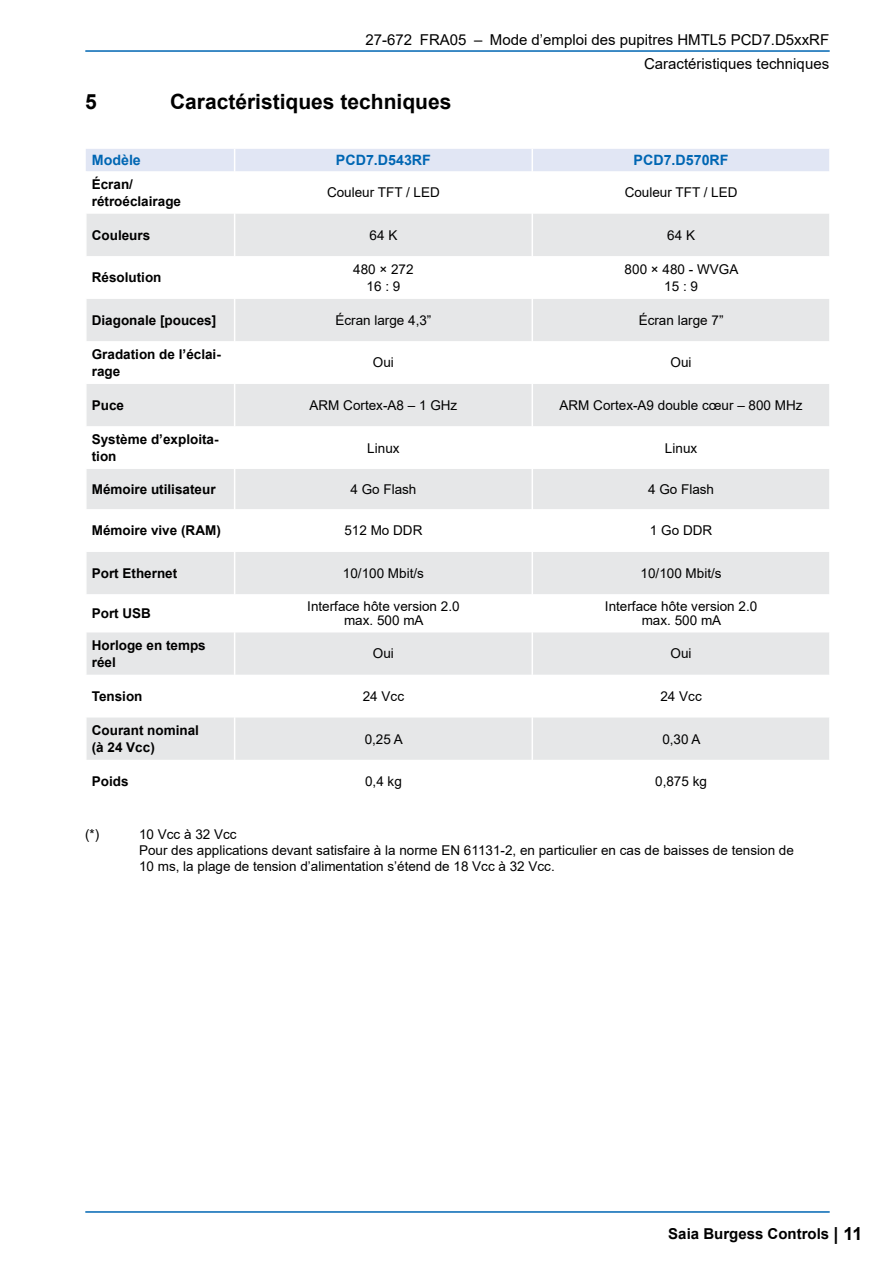
<style>
.page{position:relative;width:893px;height:1263px;background:#fff}
.page>*{position:absolute;margin:0;border:0;box-sizing:border-box;transform-origin:0 0}
.Ueberschrift_1{font:700 21px "Arial";color:#000}
.t1{font:15px/24.5px "Arial";color:#000;text-align:right}
.t2{font:700 15px "Arial";color:#000}
.TextTabelle_Kopfzeil{font:700 14.25px "Arial";color:#0066b3}
.TextTabelle_9pt{font:13.5px/16.2px "Arial";color:#000;text-align:center}
.TextTabelle_Bereichs{font:700 13.5px/16.5px "Arial";color:#000}
.Fliesstext_Fussnote{font:13.5px/16.2px "Arial";color:#000}
.s1{font-size:18px}
</style>
<div class="page">
<hr style="left:86px;top:1211px;width:743px;height:2px;background:#0066b3">
<hr style="left:86px;top:50px;width:743px;height:2px;background:#0066b3">
<div style="left:87px;top:214px;width:742px;height:42px;background:#e6e7e8"></div>
<svg style="left:87px;top:299px;width:742px;height:461px;fill:#e6e7e8"></svg>
<hr style="left:234px;top:214px;width:1px;height:42px;background:#fff">
<hr style="left:531px;top:214px;width:2px;height:42px;background:#fff">
<hr style="left:234px;top:299px;width:1px;height:42px;background:#fff">
<hr style="left:531px;top:299px;width:2px;height:42px;background:#fff">
<hr style="left:234px;top:341px;width:1px;height:43px;background:#fff">
<hr style="left:234px;top:384px;width:1px;height:42px;background:#fff">
<hr style="left:531px;top:341px;width:2px;height:43px;background:#fff">
<hr style="left:531px;top:384px;width:2px;height:42px;background:#fff">
<hr style="left:234px;top:426px;width:1px;height:43px;background:#fff">
<hr style="left:234px;top:469px;width:1px;height:40px;background:#fff">
<hr style="left:531px;top:469px;width:2px;height:40px;background:#fff">
<hr style="left:234px;top:509px;width:1px;height:43px;background:#fff">
<hr style="left:531px;top:509px;width:2px;height:43px;background:#fff">
<hr style="left:234px;top:552px;width:1px;height:42px;background:#fff">
<hr style="left:531px;top:552px;width:2px;height:42px;background:#fff">
<hr style="left:234px;top:594px;width:1px;height:38px;background:#fff">
<hr style="left:531px;top:594px;width:2px;height:38px;background:#fff">
<div style="left:86px;top:149px;width:743px;height:22px;background:#e1e6f4"></div>
<hr style="left:531px;top:149px;width:2px;height:22px;background:#fff">
<hr style="left:234px;top:675px;width:1px;height:42px;background:#fff">
<hr style="left:531px;top:675px;width:2px;height:42px;background:#fff">
<hr style="left:531px;top:426px;width:2px;height:43px;background:#fff">
<hr style="left:234px;top:632px;width:1px;height:43px;background:#fff">
<hr style="left:531px;top:632px;width:2px;height:43px;background:#fff">
<hr style="left:234px;top:717px;width:1px;height:43px;background:#fff">
<hr style="left:531px;top:717px;width:2px;height:43px;background:#fff">
<p class="t1" style="left:366px;top:27px;width:465px">27-672 FRA05 – Mode d’emploi des pupitres HMTL5 PCD7.D5xxRF<br>Caractéristiques techniques</p>
<p class="Ueberschrift_1" style="left:85px;top:87px;width:13px">5</p>
<p class="Ueberschrift_1" style="left:170px;top:87px;width:283px">Caractéristiques techniques</p>
<p class="TextTabelle_Kopfzeil" style="left:92px;top:150px;width:51px">Modèle</p>
<p class="TextTabelle_Kopfzeil" style="left:336px;top:150px;width:97px">PCD7.D543RF</p>
<p class="TextTabelle_Kopfzeil" style="left:634px;top:150px;width:97px">PCD7.D570RF</p>
<p class="TextTabelle_Bereichs" style="left:92px;top:176px;width:43px">Écran/</p>
<p class="TextTabelle_Bereichs" style="left:92px;top:193px;width:91px">rétroéclairage</p>
<p class="TextTabelle_9pt" style="left:327px;top:184px;width:114px">Couleur TFT / LED</p>
<p class="TextTabelle_9pt" style="left:625px;top:184px;width:114px">Couleur TFT / LED</p>
<p class="TextTabelle_Bereichs" style="left:92px;top:227px;width:60px">Couleurs</p>
<p class="TextTabelle_9pt" style="left:370px;top:227px;width:29px">64 K</p>
<p class="TextTabelle_9pt" style="left:667px;top:227px;width:29px">64 K</p>
<p class="TextTabelle_Bereichs" style="left:92px;top:270px;width:71px">Résolution</p>
<p class="TextTabelle_9pt" style="left:353px;top:261px;width:62px">480 × 272<br>16:9</p>
<p class="TextTabelle_9pt" style="left:625px;top:261px;width:115px">800 × 480 - WVGA<br>15:9</p>
<p class="TextTabelle_Bereichs" style="left:92px;top:312px;width:126px">Diagonale [pouces]</p>
<p class="TextTabelle_9pt" style="left:335px;top:312px;width:98px">Écran large 4,3”</p>
<p class="TextTabelle_9pt" style="left:639px;top:312px;width:86px">Écran large 7”</p>
<p class="TextTabelle_Bereichs" style="left:92px;top:346px;width:131px">Gradation de l’éclai&shy;rage</p>
<p class="TextTabelle_9pt" style="left:373px;top:355px;width:23px">Oui</p>
<p class="TextTabelle_9pt" style="left:671px;top:355px;width:23px">Oui</p>
<p class="TextTabelle_Bereichs" style="left:92px;top:397px;width:34px">Puce</p>
<p class="TextTabelle_9pt" style="left:310px;top:397px;width:149px">ARM Cortex-A8 – 1 GHz</p>
<p class="TextTabelle_9pt" style="left:560px;top:397px;width:245px">ARM Cortex-A9 double cœur – 800 MHz</p>
<p class="TextTabelle_Bereichs" style="left:92px;top:431px;width:128px">Système d’exploita&shy;tion</p>
<p class="TextTabelle_9pt" style="left:367px;top:440px;width:34px">Linux</p>
<p class="TextTabelle_9pt" style="left:665px;top:440px;width:34px">Linux</p>
<p class="TextTabelle_Bereichs" style="left:92px;top:481px;width:125px">Mémoire utilisateur</p>
<p class="TextTabelle_9pt" style="left:350px;top:481px;width:68px">4 Go Flash</p>
<p class="TextTabelle_9pt" style="left:648px;top:481px;width:68px">4 Go Flash</p>
<p class="TextTabelle_Bereichs" style="left:92px;top:523px;width:131px">Mémoire vive (RAM)</p>
<p class="TextTabelle_9pt" style="left:344px;top:522px;width:80px">512 Mo DDR</p>
<p class="TextTabelle_9pt" style="left:650px;top:522px;width:64px">1 Go DDR</p>
<p class="TextTabelle_Bereichs" style="left:92px;top:565px;width:87px">Port Ethernet</p>
<p class="TextTabelle_9pt" style="left:343px;top:565px;width:83px">10/100 Mbit/s</p>
<p class="TextTabelle_9pt" style="left:641px;top:565px;width:83px">10/100 Mbit/s</p>
<p class="TextTabelle_Bereichs" style="left:92px;top:605px;width:61px">Port USB</p>
<p class="TextTabelle_9pt" style="left:307px;top:599px;width:154px;line-height:14.2px">Interface hôte version 2.0 max. 500 mA</p>
<p class="TextTabelle_9pt" style="left:605px;top:599px;width:154px;line-height:14.2px">Interface hôte version 2.0 max. 500 mA</p>
<p class="TextTabelle_Bereichs" style="left:92px;top:637px;width:116px">Horloge en temps réel</p>
<p class="TextTabelle_9pt" style="left:373px;top:645px;width:23px">Oui</p>
<p class="TextTabelle_9pt" style="left:671px;top:645px;width:23px">Oui</p>
<p class="TextTabelle_Bereichs" style="left:92px;top:688px;width:52px">Tension</p>
<p class="TextTabelle_9pt" style="left:363px;top:688px;width:43px">24 Vcc</p>
<p class="TextTabelle_9pt" style="left:660px;top:688px;width:43px">24 Vcc</p>
<p class="TextTabelle_Bereichs" style="left:92px;top:722px;width:109px">Courant nominal (à 24 Vcc)</p>
<p class="TextTabelle_9pt" style="left:365px;top:731px;width:40px">0,25 A</p>
<p class="TextTabelle_9pt" style="left:662px;top:731px;width:40px">0,30 A</p>
<p class="TextTabelle_Bereichs" style="left:92px;top:773px;width:38px">Poids</p>
<p class="TextTabelle_9pt" style="left:365px;top:773px;width:38px">0,4 kg</p>
<p class="TextTabelle_9pt" style="left:655px;top:773px;width:53px">0,875 kg</p>
<p class="Fliesstext_Fussnote" style="left:85px;top:826px;width:16px">(*)</p>
<p class="Fliesstext_Fussnote" style="left:139px;top:826px;width:656px">10 Vcc à 32 Vcc<br>Pour des applications devant satisfaire à la norme EN 61131-2, en particulier en cas de baisses de tension de<br>10 ms, la plage de tension d’alimentation s’étend de 18 Vcc à 32 Vcc.</p>
<p class="t2" style="left:668px;top:1223px;width:196px">Saia Burgess Controls <span class="s1">| 11</span></p>
</div>
